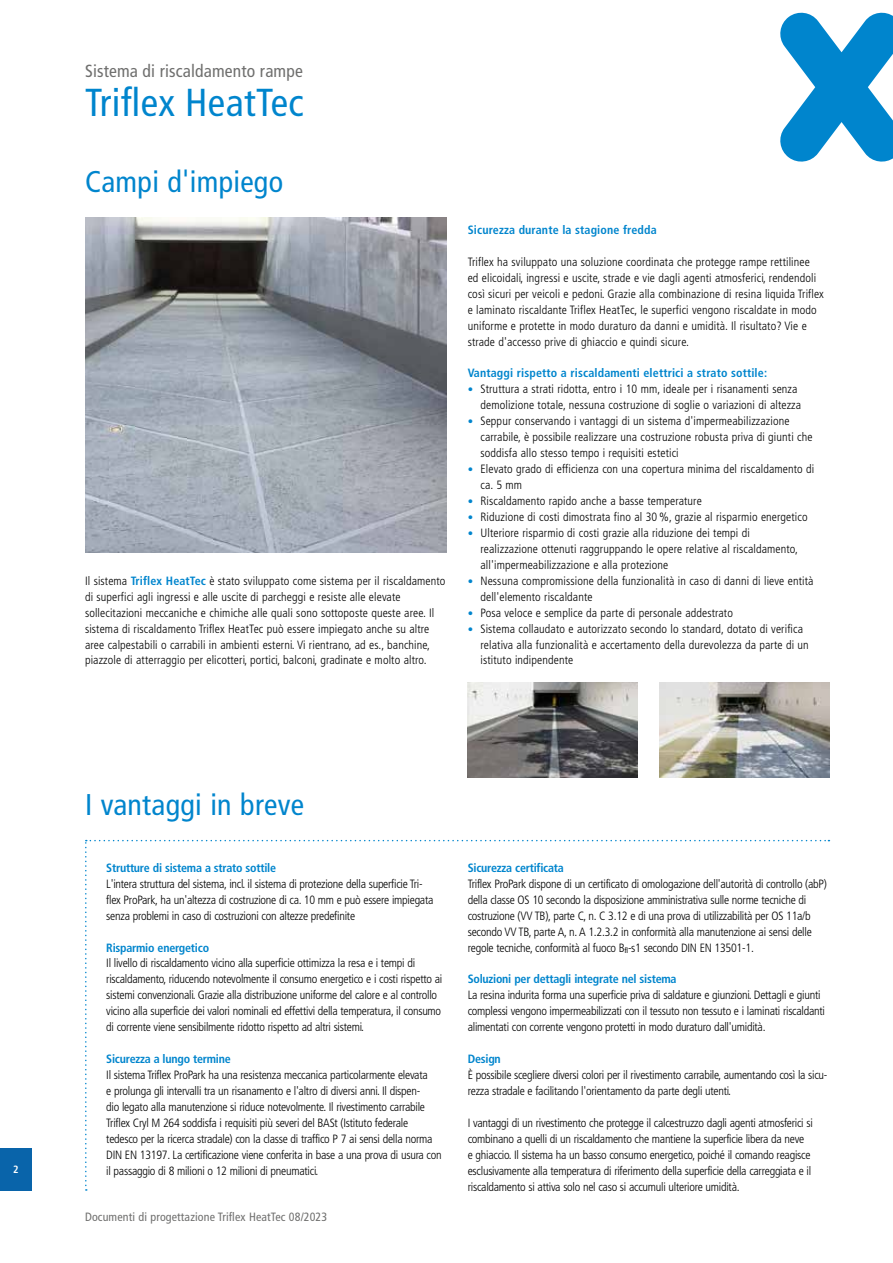
<style>
.page{position:relative;width:893px;height:1263px;background:#fff}
.page>*{position:absolute;margin:0;border:0;box-sizing:border-box;transform-origin:0 0}
.t1{font:condensed 39px "Frutiger LT Pro";letter-spacing:.01em;color:#0085cd}
.t2{font:condensed 30px "Frutiger LT Pro";letter-spacing:.01em;color:#0085cd}
.t3{font:condensed 17.55px "Frutiger LT Pro";letter-spacing:.01em;color:#6f6f6e}
.t4{font:300 condensed 12px/15.9px "Frutiger LT Pro";letter-spacing:-.02em;color:#000}
.t5{font:300 condensed 12px/15.9px "Frutiger LT Pro";letter-spacing:.01em;color:#000}
.t6{font:700 condensed 12px "Frutiger LT Pro";letter-spacing:-.02em;color:#0085cd}
.t7{font:700 condensed 12px "Frutiger LT Pro";letter-spacing:.01em;color:#0085cd}
.t8{font:condensed 12px "Frutiger LT Pro";letter-spacing:.01em;color:#6f6f6e}
.t9{font:700 condensed 10.5px "Frutiger LT Pro";color:#fff}
.s1{font-weight:700;color:#0085cd}
.s2{font-size:10.8px;color:#0085cd}
</style>
<div class="page">
<div style="left:0;top:1148px;width:32px;height:43px;background:#0964aa"></div>
<svg style="left:780px;top:13px;width:113px;height:149px"></svg>
<img style="left:85px;top:218px;width:361px;height:335px">
<img style="left:468px;top:682px;width:170px;height:96px">
<img style="left:659px;top:682px;width:170px;height:96px">
<p class="t9" style="left:13px;top:1163px;width:7px">2</p>
<h3 class="t3" style="left:85px;top:61px;width:219px">Sistema di riscaldamento rampe</h3>
<h1 class="t1" style="left:85px;top:80px;width:220px">Triflex HeatTec</h1>
<h2 class="t2" style="left:85px;top:165px;width:200px">Campi d'impiego</h2>
<p class="t5" style="left:85px;top:573px;width:362px">Il sistema <span class="s1">Triflex HeatTec</span> è stato sviluppato come sistema per il riscaldamento di superfici agli ingressi e alle uscite di parcheggi e resiste alle elevate sollecitazioni meccaniche e chimiche alle quali sono sottoposte queste aree. Il sistema di riscaldamento Triflex HeatTec può essere impiegato anche su altre aree calpestabili o carrabili in ambienti esterni. Vi rientrano, ad es., banchine, piazzole di atterraggio per elicotteri, portici, balconi, gradinate e molto altro.</p>
<p class="t7" style="left:468px;top:223px;width:190px">Sicurezza durante la stagione fredda</p>
<p class="t5" style="left:468px;top:254px;width:358px">Triflex ha sviluppato una soluzione coordinata che protegge rampe rettilinee<br>ed elicoidali, ingressi e uscite, strade e vie dagli agenti atmosferici, rendendoli così sicuri per veicoli e pedoni. Grazie alla combinazione di resina liquida Triflex e laminato riscaldante Triflex HeatTec, le superfici vengono riscaldate in modo uniforme e protette in modo duraturo da danni e umidità. Il risultato? Vie e strade d'accesso prive di ghiaccio e quindi sicure.</p>
<p class="t7" style="left:468px;top:366px;width:301px">Vantaggi rispetto a riscaldamenti elettrici a strato sottile:</p>
<p class="t5" style="left:480px;top:381px;width:322px;text-indent:-13px"><span class="s2">•</span> Struttura a strati ridotta, entro i 10 mm, ideale per i risanamenti senza demolizione totale, nessuna costruzione di soglie o variazioni di altezza</p>
<p class="t5" style="left:480px;top:413px;width:334px;text-indent:-13px"><span class="s2">•</span> Seppur conservando i vantaggi di un sistema d'impermeabilizzazione carrabile, è possibile realizzare una costruzione robusta priva di giunti che soddisfa allo stesso tempo i requisiti estetici</p>
<p class="t5" style="left:480px;top:461px;width:335px;text-indent:-13px"><span class="s2">•</span> Elevato grado di efficienza con una copertura minima del riscaldamento di ca. 5 mm</p>
<p class="t5" style="left:468px;top:493px;width:236px"><span class="s2">•</span> Riscaldamento rapido anche a basse temperature</p>
<p class="t5" style="left:468px;top:509px;width:341px"><span class="s2">•</span> Riduzione di costi dimostrata fino al 30 %, grazie al risparmio energetico</p>
<p class="t5" style="left:480px;top:525px;width:319px;text-indent:-13px"><span class="s2">•</span> Ulteriore risparmio di costi grazie alla riduzione dei tempi di realizzazione ottenuti raggruppando le opere relative al riscaldamento, all'impermeabilizzazione e alla protezione</p>
<p class="t5" style="left:480px;top:573px;width:335px;text-indent:-13px"><span class="s2">•</span> Nessuna compromissione della funzionalità in caso di danni di lieve entità dell'elemento riscaldante</p>
<p class="t5" style="left:468px;top:605px;width:267px"><span class="s2">•</span> Posa veloce e semplice da parte di personale addestrato</p>
<p class="t5" style="left:480px;top:621px;width:330px;text-indent:-13px"><span class="s2">•</span> Sistema collaudato e autorizzato secondo lo standard, dotato di verifica relativa alla funzionalità e accertamento della durevolezza da parte di un istituto indipendente</p>
<h2 class="t2" style="left:85px;top:787px;width:221px">I vantaggi in breve</h2>
<p class="t6" style="left:106px;top:860px;width:171px">Strutture di sistema a strato sottile</p>
<p class="t4" style="left:106px;top:876px;width:329px">L'intera struttura del sistema, incl. il sistema di protezione della superficie Tri&shy;flex ProPark, ha un'altezza di costruzione di ca. 10 mm e può essere impiegata senza problemi in caso di costruzioni con altezze predefinite</p>
<p class="t6" style="left:106px;top:940px;width:104px">Risparmio energetico</p>
<p class="t4" style="left:106px;top:955px;width:338px">Il livello di riscaldamento vicino alla superficie ottimizza la resa e i tempi di riscaldamento, riducendo notevolmente il consumo energetico e i costi rispetto ai sistemi convenzionali. Grazie alla distribuzione uniforme del calore e al controllo vicino alla superficie dei valori nominali ed effettivi della temperatura, il consumo di corrente viene sensibilmente ridotto rispetto ad altri sistemi.</p>
<p class="t6" style="left:106px;top:1052px;width:126px">Sicurezza a lungo termine</p>
<p class="t4" style="left:106px;top:1067px;width:337px">Il sistema Triflex ProPark ha una resistenza meccanica particolarmente elevata<br>e prolunga gli intervalli tra un risanamento e l'altro di diversi anni. Il dispen-<br>dio legato alla manutenzione si riduce notevolmente. Il rivestimento carrabile Triflex Cryl M 264 soddisfa i requisiti più severi del BASt (Istituto federale tedesco per la ricerca stradale) con la classe di traffico P 7 ai sensi della norma DIN EN 13197. La certificazione viene conferita in base a una prova di usura con il passaggio di 8 milioni o 12 milioni di pneumatici.</p>
<p class="t8" style="left:85px;top:1210px;width:244px">Documenti di progettazione Triflex HeatTec 08/2023</p>
<p class="t6" style="left:468px;top:860px;width:98px">Sicurezza certificata</p>
<p class="t4" style="left:468px;top:876px;width:361px">Triflex ProPark dispone di un certificato di omologazione dell'autorità di controllo (abP) della classe OS 10 secondo la disposizione amministrativa sulle norme tecniche di costruzione (VV TB), parte C, n. C 3.12 e di una prova di utilizzabilità per OS 11a/b secondo VV TB, parte A, n. A 1.2.3.2 in conformità alla manutenzione ai sensi delle regole tecniche, conformità al fuoco B<sub>fl</sub>-s1 secondo DIN EN 13501-1.</p>
<p class="t6" style="left:468px;top:972px;width:210px">Soluzioni per dettagli integrate nel sistema</p>
<p class="t4" style="left:468px;top:987px;width:359px">La resina indurita forma una superficie priva di saldature e giunzioni. Dettagli e giunti complessi vengono impermeabilizzati con il tessuto non tessuto e i laminati riscaldanti alimentati con corrente vengono protetti in modo duraturo dall'umidità.</p>
<p class="t6" style="left:468px;top:1052px;width:35px">Design</p>
<p class="t4" style="left:468px;top:1067px;width:361px">È possibile scegliere diversi colori per il rivestimento carrabile, aumentando così la sicu&shy;rezza stradale e facilitando l'orientamento da parte degli utenti.</p>
<p class="t4" style="left:468px;top:1115px;width:347px">I vantaggi di un rivestimento che protegge il calcestruzzo dagli agenti atmosferici si combinano a quelli di un riscaldamento che mantiene la superficie libera da neve<br>e ghiaccio. Il sistema ha un basso consumo energetico, poiché il comando reagisce esclusivamente alla temperatura di riferimento della superficie della carreggiata e il riscaldamento si attiva solo nel caso si accumuli ulteriore umidità.</p>
</div>
